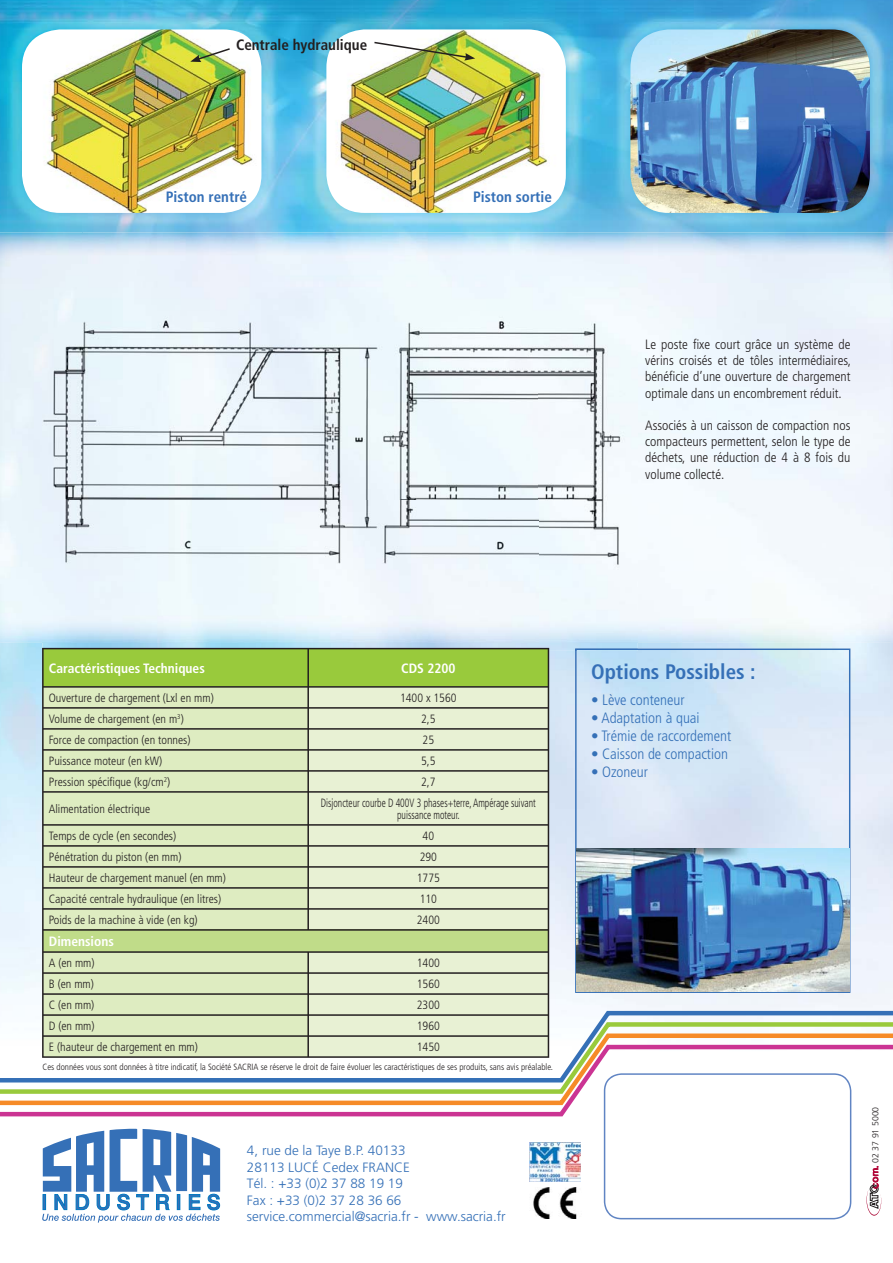
<style>
.page{position:relative;width:893px;height:1263px;background:#fff}
.page>*{position:absolute;margin:0;border:0;box-sizing:border-box;transform-origin:0 0}
.t1{font:700 condensed 21px "Frutiger";color:#3570b7}
.t2{font:300 condensed 15px "Frutiger";color:#3570b7}
.t3{font:700 condensed 15px "Frutiger";color:#3570b7}
.t4{font:700 condensed 15px "Frutiger";color:#231f20}
.t5{font:300 condensed 13.5px/16.2px "Frutiger";color:#231f20;text-align:justify}
.t6{font:300 13.5px/16.5px "Frutiger";color:#3570b7}
.t7{font:700 condensed 13.5px "Frutiger";color:#fff}
.t8{font:300 condensed 12px "Frutiger";color:#231f20}
.t9{font:300 condensed 12px/12px "Frutiger";color:#231f20;text-align:center;scale:.8 1}
.t10{font:300 condensed 9px "Frutiger";color:#231f20}
.t11{font:300 8.7px "Frutiger";color:#231f20}
</style>
<div class="page">
<img style="left:0;top:0;width:893px;height:1223px">
<svg style="left:42px;top:1129px;width:178px;height:93px"></svg>
<img style="left:530px;top:1188px;width:56px;height:30px">
<img style="left:529px;top:1142px;width:52px;height:39px">
<img style="left:604px;top:1119px;width:247px;height:100px">
<svg style="left:0;top:1009px;width:893px;height:11px"></svg>
<svg style="left:0;top:1020px;width:893px;height:11px"></svg>
<svg style="left:0;top:1031px;width:893px;height:11px"></svg>
<svg style="left:0;top:1042px;width:893px;height:77px"></svg>
<img style="left:0;top:232px;width:82px;height:411px">
<img style="left:82px;top:232px;width:811px;height:51px">
<img style="left:638px;top:283px;width:255px;height:360px">
<svg style="left:575px;top:648px;width:275px;height:345px;fill:#d7e6f6"></svg>
<img style="left:577px;top:848px;width:272px;height:143px">
<img style="left:22px;top:29px;width:239px;height:184px;border-radius:38px">
<img style="left:326px;top:29px;width:240px;height:184px;border-radius:38px">
<img style="left:630px;top:29px;width:240px;height:184px;border-radius:38px">
<img style="left:43px;top:265px;width:595px;height:386px">
<img style="left:575px;top:648px;width:63px;height:3px">
<div style="left:44px;top:793px;width:263px;height:263px;background:#deecc1"></div>
<div style="left:309px;top:793px;width:239px;height:263px;background:#e8f1d4"></div>
<div style="left:43px;top:930px;width:505px;height:22px;background:#c0dc89"></div>
<hr style="left:42px;top:648px;width:266px;height:1px;background:#231f20">
<hr style="left:308px;top:648px;width:241px;height:1px;background:#231f20">
<svg style="left:42px;top:649px;width:507px;height:142px"></svg>
<hr style="left:42px;top:791px;width:266px;height:2px;background:#231f20">
<hr style="left:42px;top:793px;width:2px;height:31px;background:#231f20">
<hr style="left:308px;top:791px;width:241px;height:2px;background:#231f20">
<hr style="left:307px;top:793px;width:2px;height:31px;background:#231f20">
<hr style="left:548px;top:793px;width:1px;height:31px;background:#231f20">
<hr style="left:42px;top:824px;width:266px;height:2px;background:#231f20">
<hr style="left:308px;top:824px;width:241px;height:2px;background:#231f20">
<hr style="left:42px;top:845px;width:266px;height:2px;background:#231f20">
<hr style="left:308px;top:845px;width:241px;height:2px;background:#231f20">
<hr style="left:42px;top:866px;width:266px;height:2px;background:#231f20">
<hr style="left:308px;top:866px;width:241px;height:2px;background:#231f20">
<hr style="left:42px;top:887px;width:266px;height:2px;background:#231f20">
<hr style="left:308px;top:887px;width:241px;height:2px;background:#231f20">
<hr style="left:42px;top:908px;width:266px;height:2px;background:#231f20">
<svg style="left:42px;top:826px;width:2px;height:103px"></svg>
<hr style="left:308px;top:908px;width:241px;height:2px;background:#231f20">
<svg style="left:307px;top:826px;width:2px;height:103px"></svg>
<hr style="left:42px;top:929px;width:266px;height:2px;background:#231f20">
<hr style="left:42px;top:931px;width:2px;height:20px;background:#231f20">
<hr style="left:308px;top:929px;width:241px;height:2px;background:#231f20">
<hr style="left:42px;top:951px;width:266px;height:2px;background:#231f20">
<hr style="left:308px;top:951px;width:241px;height:2px;background:#231f20">
<hr style="left:42px;top:972px;width:266px;height:2px;background:#231f20">
<hr style="left:308px;top:972px;width:241px;height:2px;background:#231f20">
<hr style="left:42px;top:993px;width:266px;height:2px;background:#231f20">
<hr style="left:308px;top:993px;width:241px;height:2px;background:#231f20">
<hr style="left:42px;top:1014px;width:266px;height:2px;background:#231f20">
<hr style="left:308px;top:1014px;width:241px;height:2px;background:#231f20">
<hr style="left:42px;top:1035px;width:266px;height:2px;background:#231f20">
<svg style="left:42px;top:953px;width:2px;height:103px"></svg>
<hr style="left:308px;top:1035px;width:241px;height:2px;background:#231f20">
<svg style="left:307px;top:953px;width:2px;height:103px"></svg>
<svg style="left:548px;top:826px;width:1px;height:230px"></svg>
<hr style="left:42px;top:1056px;width:266px;height:2px;background:#231f20">
<hr style="left:308px;top:1056px;width:241px;height:2px;background:#231f20">
<svg style="left:190px;top:47px;width:41px;height:15px"></svg>
<img style="left:373px;top:41px;width:102px;height:20px">
<svg style="left:866px;top:1166px;width:15px;height:49px"></svg>
<p class="t4" style="left:236px;top:38px;width:133px">Centrale hydraulique</p>
<p class="t3" style="left:166px;top:190px;width:83px">Piston rentré</p>
<p class="t3" style="left:473px;top:190px;width:80px">Piston sortie</p>
<p class="t5" style="left:645px;top:337px;width:207px">Le poste fixe court grâce un système de vérins croisés et de tôles intermédiaires, bénéficie d’une ouverture de chargement optimale dans un encombrement réduit.</p>
<p class="t5" style="left:645px;top:418px;width:207px">Associés à un caisson de compaction nos compacteurs permettent, selon le type de déchets, une réduction de 4 à 8 fois du volume collecté.</p>
<p class="t7" style="left:49px;top:663px;width:158px">Caractéristiques Techniques</p>
<p class="t7" style="left:401px;top:663px;width:56px">CDS 2200</p>
<p class="t8" style="left:49px;top:693px;width:166px">Ouverture de chargement (Lxl en mm)</p>
<p class="t8" style="left:400px;top:693px;width:58px">1400 x 1560</p>
<p class="t8" style="left:49px;top:714px;width:136px">Volume de chargement (en m<sup>3</sup>)</p>
<p class="t8" style="left:421px;top:714px;width:16px">2,5</p>
<p class="t8" style="left:49px;top:735px;width:143px">Force de compaction (en tonnes)</p>
<p class="t8" style="left:423px;top:735px;width:13px">25</p>
<p class="t8" style="left:49px;top:756px;width:115px">Puissance moteur (en kW)</p>
<p class="t8" style="left:421px;top:756px;width:16px">5,5</p>
<p class="t8" style="left:49px;top:777px;width:123px">Pression spécifique (kg/cm<sup>2</sup>)</p>
<p class="t8" style="left:421px;top:777px;width:16px">2,7</p>
<p class="t8" style="left:49px;top:804px;width:103px">Alimentation électrique</p>
<p class="t9" style="left:321px;top:798px;width:270px">Disjoncteur courbe D 400V 3 phases+terre, Ampérage suivant puissance moteur.</p>
<p class="t8" style="left:49px;top:831px;width:129px">Temps de cycle (en secondes)</p>
<p class="t8" style="left:423px;top:831px;width:13px">40</p>
<p class="t8" style="left:49px;top:852px;width:134px">Pénétration du piston (en mm)</p>
<p class="t8" style="left:420px;top:852px;width:19px">290</p>
<p class="t8" style="left:49px;top:873px;width:179px">Hauteur de chargement manuel (en mm)</p>
<p class="t8" style="left:417px;top:873px;width:25px">1775</p>
<p class="t8" style="left:49px;top:894px;width:174px">Capacité centrale hydraulique (en litres)</p>
<p class="t8" style="left:420px;top:894px;width:19px">110</p>
<p class="t8" style="left:49px;top:915px;width:150px">Poids de la machine à vide (en kg)</p>
<p class="t8" style="left:417px;top:915px;width:25px">2400</p>
<p class="t7" style="left:49px;top:936px;width:67px">Dimensions</p>
<p class="t8" style="left:49px;top:958px;width:47px">A (en mm)</p>
<p class="t8" style="left:417px;top:958px;width:25px">1400</p>
<p class="t8" style="left:49px;top:979px;width:47px">B (en mm)</p>
<p class="t8" style="left:417px;top:979px;width:25px">1560</p>
<p class="t8" style="left:49px;top:1000px;width:47px">C (en mm)</p>
<p class="t8" style="left:417px;top:1000px;width:25px">2300</p>
<p class="t8" style="left:49px;top:1021px;width:47px">D (en mm)</p>
<p class="t8" style="left:417px;top:1021px;width:25px">1960</p>
<p class="t8" style="left:49px;top:1042px;width:151px">E (hauteur de chargement en mm)</p>
<p class="t8" style="left:417px;top:1042px;width:25px">1450</p>
<p class="t10" style="left:43px;top:1063px;width:512px">Ces données vous sont données à titre indicatif, la Société SACRIA se réserve le droit de faire évoluer les caractéristiques de ses produits, sans avis préalable.</p>
<p class="t6" style="left:247px;top:1143px;width:260px">4, rue de la Taye B.P. 40133<br>28113 LUCÉ Cedex FRANCE<br>Tél. : +33 (0)2 37 88 19 19<br>Fax : +33 (0)2 37 28 36 66 service.commercial@sacria.fr - www.sacria.fr</p>
<h1 class="t1" style="left:591px;top:663px;width:166px">Options Possibles :</h1>
<p class="t2" style="left:591px;top:694px;width:95px">• Lève conteneur</p>
<p class="t2" style="left:591px;top:712px;width:110px">• Adaptation à quai</p>
<p class="t2" style="left:591px;top:730px;width:142px">• Trémie de raccordement</p>
<p class="t2" style="left:591px;top:748px;width:138px">• Caisson de compaction</p>
<p class="t2" style="left:591px;top:766px;width:58px">• Ozoneur</p>
<p class="t11" style="left:872px;top:1163px;width:57px;rotate:-90deg">02 37 91 5000</p>
</div>
